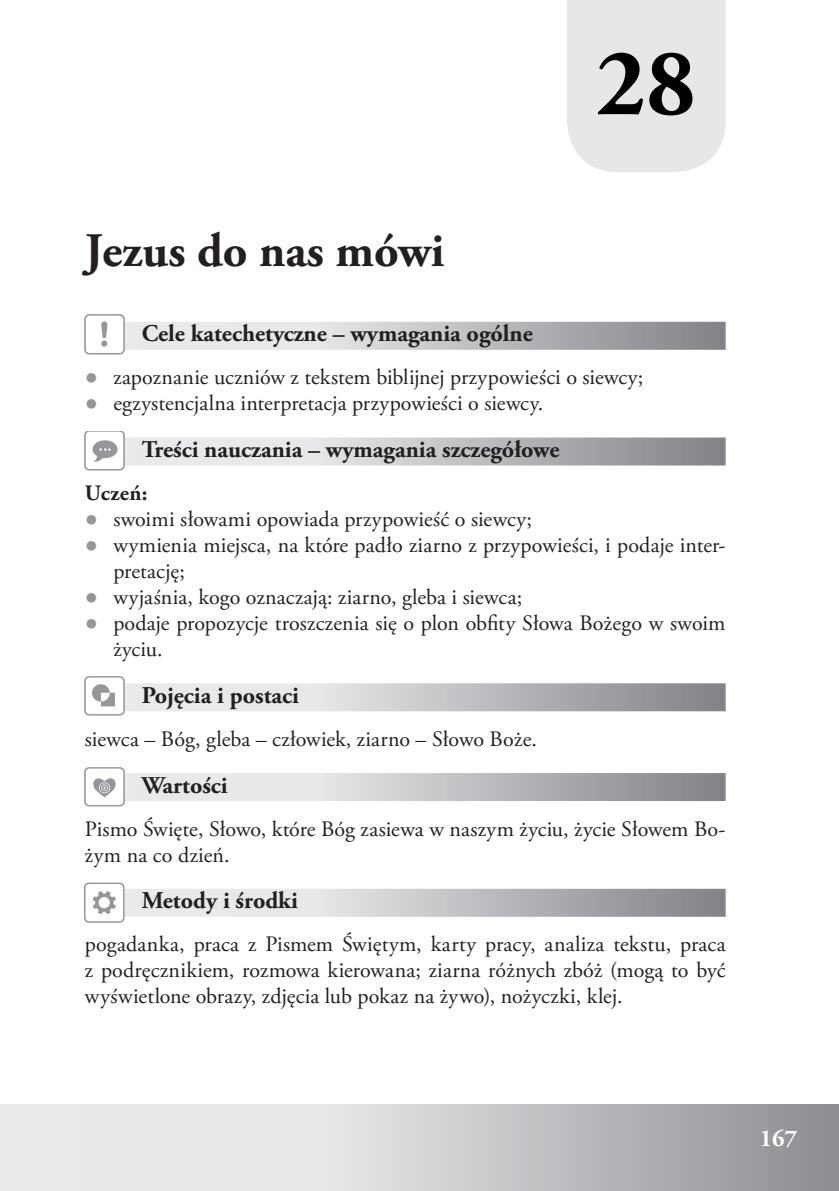
<style>
.page{position:relative;width:839px;height:1191px;background:#fff}
.page>*{position:absolute;margin:0;border:0;box-sizing:border-box;transform-origin:0 0}
.t1{font:700 96px "Adobe Garamond Pro";color:#000}
.t2{font:700 48px "Adobe Garamond Pro";color:#231f20}
.t3{font:700 24px "Adobe Garamond Pro";color:#231f20}
.t4{font:700 24px "Adobe Garamond Pro";color:#fff}
.t5{font:22px/26px "Adobe Garamond Pro";letter-spacing:.005em;color:#231f20}
.t6{font:700 22px "Adobe Garamond Pro";letter-spacing:.015em;color:#231f20}
.s1{font-family:"Arial";color:#939598}
</style>
<div class="page">
<svg style="left:1px;top:1104px;width:838px;height:86px"></svg>
<hr style="left:0;top:1104px;width:1px;height:86px;background:#e9eaeb">
<svg style="left:124px;top:322px;width:602px;height:28px"></svg>
<svg style="left:124px;top:437px;width:602px;height:28px"></svg>
<svg style="left:124px;top:683px;width:602px;height:28px"></svg>
<svg style="left:124px;top:773px;width:602px;height:28px"></svg>
<svg style="left:124px;top:888px;width:602px;height:28px"></svg>
<div style="left:567px;top:0;width:159px;height:172px;background:#e6e7e9"></div>
<img style="left:85px;top:315px;width:39px;height:39px">
<img style="left:85px;top:431px;width:39px;height:39px">
<img style="left:85px;top:676px;width:39px;height:39px">
<img style="left:85px;top:767px;width:39px;height:40px">
<img style="left:85px;top:882px;width:39px;height:41px">
<svg style="left:49px;top:1154px;width:11px;height:36px"></svg>
<p class="t2" style="left:85px;top:223px;width:361px">Jezus do nas mówi</p>
<p class="t1" style="left:596px;top:28px;width:101px">28</p>
<p class="t3" style="left:142px;top:320px;width:393px">Cele katechetyczne – wymagania ogólne</p>
<p class="t5" style="left:85px;top:365px;width:560px"><span class="s1">●</span> zapoznanie uczniów z tekstem biblijnej przypowieści o siewcy;</p>
<p class="t5" style="left:85px;top:391px;width:460px"><span class="s1">●</span> egzystencjalna interpretacja przypowieści o siewcy.</p>
<p class="t3" style="left:142px;top:435px;width:419px">Treści nauczania – wymagania szczegółowe</p>
<p class="t6" style="left:85px;top:480px;width:64px">Uczeń:</p>
<p class="t5" style="left:85px;top:507px;width:448px"><span class="s1">●</span> swoimi słowami opowiada przypowieść o siewcy;</p>
<p class="t5" style="left:113px;top:533px;width:614px;text-indent:-28px"><span class="s1">●</span> wymienia miejsca, na które padło ziarno z przypowieści, i podaje inter&shy;pretację;</p>
<p class="t5" style="left:85px;top:585px;width:439px"><span class="s1">●</span> wyjaśnia, kogo oznaczają: ziarno, gleba i siewca;</p>
<p class="t5" style="left:113px;top:611px;width:614px;text-indent:-28px"><span class="s1">●</span> podaje propozycje troszczenia się o plon obfity Słowa Bożego w swoim życiu.</p>
<p class="t3" style="left:142px;top:681px;width:159px">Pojęcia i postaci</p>
<p class="t5" style="left:85px;top:726px;width:454px">siewca – Bóg, gleba – człowiek, ziarno – Słowo Boże.</p>
<p class="t3" style="left:142px;top:771px;width:88px">Wartości</p>
<p class="t5" style="left:85px;top:816px;width:642px">Pismo Święte, Słowo, które Bóg zasiewa w naszym życiu, życie Słowem Bo&shy;żym na co dzień.</p>
<p class="t3" style="left:142px;top:886px;width:158px">Metody i środki</p>
<p class="t5" style="left:85px;top:932px;width:642px;text-align:justify">pogadanka, praca z Pismem Świętym, karty pracy, analiza tekstu, praca z podręcznikiem, rozmowa kierowana; ziarna różnych zbóż (mogą to być wyświetlone obrazy, zdjęcia lub pokaz na żywo), nożyczki, klej.</p>
<p class="t4" style="left:760px;top:1124px;width:39px">167</p>
</div>
